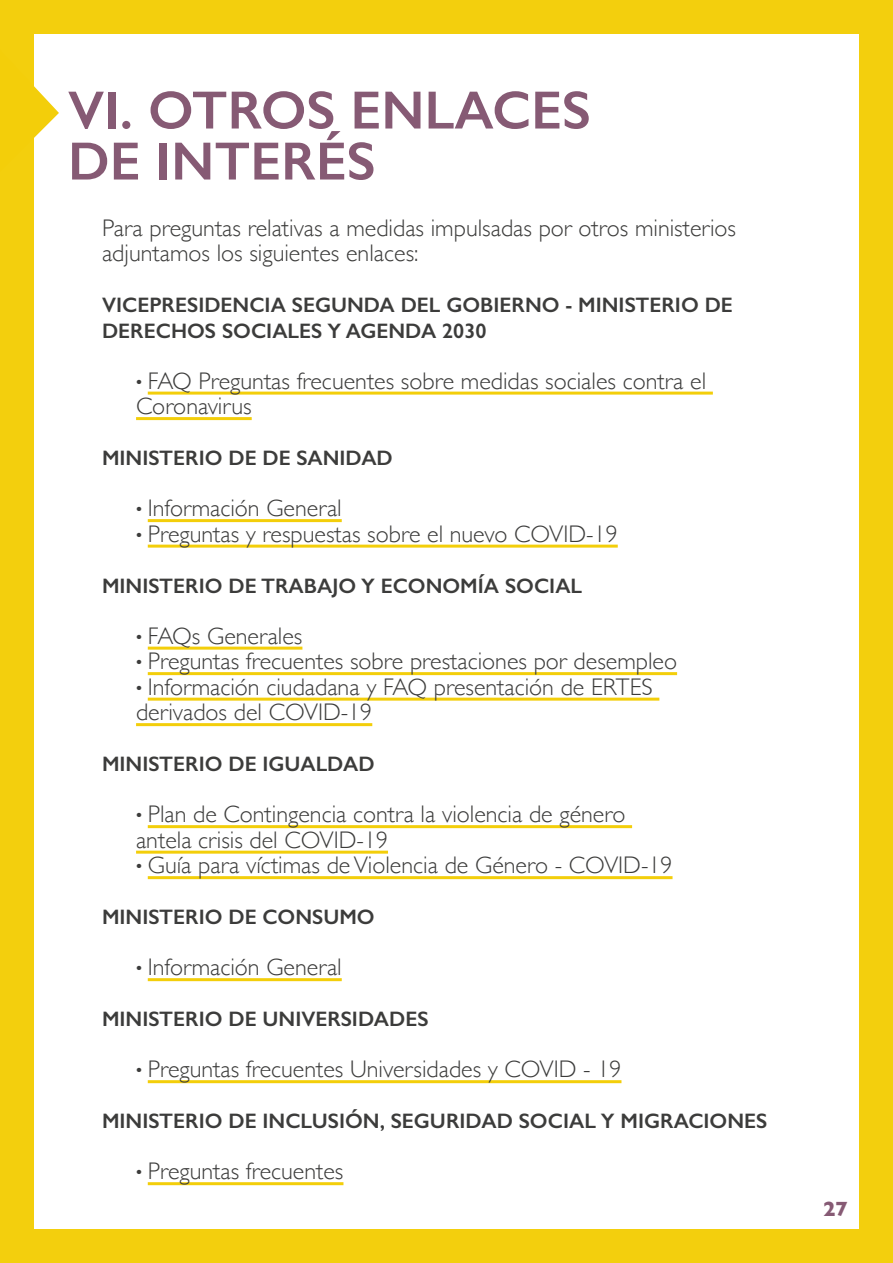
<style>
.page{position:relative;width:893px;height:1263px;background:#f3cf0d}
.page>*{position:absolute;margin:0;border:0;box-sizing:border-box;transform-origin:0 0}
.Titulo_Grande{font:600 54px "Gill Sans";color:#865a74}
.t1{font:300 24px/25.5px "Gill Sans";color:#3c3c3b}
.TITULO_SECCION{font:600 21px/25.5px "Gill Sans";color:#3c3c3b}
.t2{font:700 21px "Gill Sans";color:#865a74}
.s1{font-weight:700;font-size:21px}
</style>
<div class="page">
<div style="left:34px;top:34px;width:825px;height:1195px;background:#fff"></div>
<hr style="left:148px;top:392px;width:565px;height:3px;background:#f3ce0a">
<hr style="left:136px;top:417px;width:116px;height:3px;background:#f3ce0a">
<hr style="left:148px;top:519px;width:194px;height:3px;background:#f3ce0a">
<hr style="left:148px;top:545px;width:470px;height:3px;background:#f3ce0a">
<hr style="left:148px;top:647px;width:154px;height:3px;background:#f3ce0a">
<hr style="left:148px;top:672px;width:529px;height:3px;background:#f3ce0a">
<hr style="left:148px;top:698px;width:511px;height:3px;background:#f3ce0a">
<hr style="left:136px;top:723px;width:236px;height:3px;background:#f3ce0a">
<hr style="left:148px;top:825px;width:484px;height:3px;background:#f3ce0a">
<hr style="left:136px;top:851px;width:252px;height:3px;background:#f3ce0a">
<hr style="left:148px;top:876px;width:524px;height:3px;background:#f3ce0a">
<hr style="left:148px;top:978px;width:194px;height:3px;background:#f3ce0a">
<hr style="left:148px;top:1080px;width:473px;height:3px;background:#f3ce0a">
<hr style="left:148px;top:1182px;width:195px;height:3px;background:#f3ce0a">
<svg style="left:34px;top:86px;width:25px;height:52px"></svg>
<p class="Titulo_Grande" style="left:68px;top:78px;width:524px">VI. OTROS ENLACES</p>
<p class="Titulo_Grande" style="left:68px;top:129px;width:309px">DE INTERÉS</p>
<p class="t1" style="left:102px;top:214px;width:635px">Para preguntas relativas a medidas impulsadas por otros ministerios</p>
<p class="t1" style="left:102px;top:239px;width:318px">adjuntamos los siguientes enlaces:</p>
<p class="TITULO_SECCION" style="left:102px;top:292px;width:632px">VICEPRESIDENCIA SEGUNDA DEL GOBIERNO - MINISTERIO DE<br>DERECHOS SOCIALES Y AGENDA 2030</p>
<p class="t1" style="left:136px;top:367px;width:572px"><span class="s1">·</span> FAQ Preguntas frecuentes sobre medidas sociales contra el<br>Coronavirus</p>
<p class="TITULO_SECCION" style="left:102px;top:445px;width:292px">MINISTERIO DE DE SANIDAD</p>
<p class="t1" style="left:136px;top:494px;width:207px"><span class="s1">·</span> Información General</p>
<p class="t1" style="left:136px;top:520px;width:483px"><span class="s1">·</span> Preguntas y respuestas sobre el nuevo COVID-19</p>
<p class="TITULO_SECCION" style="left:102px;top:573px;width:482px">MINISTERIO DE TRABAJO Y ECONOMÍA SOCIAL</p>
<p class="t1" style="left:136px;top:622px;width:168px"><span class="s1">·</span> FAQs Generales</p>
<p class="t1" style="left:136px;top:647px;width:543px"><span class="s1">·</span> Preguntas frecuentes sobre prestaciones por desempleo</p>
<p class="t1" style="left:136px;top:673px;width:518px"><span class="s1">·</span> Información ciudadana y FAQ presentación de ERTES</p>
<p class="t1" style="left:136px;top:698px;width:238px">derivados del COVID-19</p>
<p class="TITULO_SECCION" style="left:102px;top:751px;width:274px">MINISTERIO DE IGUALDAD</p>
<p class="t1" style="left:136px;top:800px;width:491px"><span class="s1">·</span> Plan de Contingencia contra la violencia de género</p>
<p class="t1" style="left:136px;top:826px;width:253px">antela crisis del COVID-19</p>
<p class="t1" style="left:136px;top:851px;width:538px"><span class="s1">·</span> Guía para víctimas de Violencia de Género - COVID-19</p>
<p class="TITULO_SECCION" style="left:102px;top:904px;width:274px">MINISTERIO DE CONSUMO</p>
<p class="t1" style="left:136px;top:953px;width:207px"><span class="s1">·</span> Información General</p>
<p class="TITULO_SECCION" style="left:102px;top:1006px;width:328px">MINISTERIO DE UNIVERSIDADES</p>
<p class="t1" style="left:136px;top:1055px;width:487px"><span class="s1">·</span> Preguntas frecuentes Universidades y COVID - 19</p>
<p class="TITULO_SECCION" style="left:102px;top:1108px;width:667px">MINISTERIO DE INCLUSIÓN, SEGURIDAD SOCIAL Y MIGRACIONES</p>
<p class="t1" style="left:136px;top:1157px;width:209px"><span class="s1">·</span> Preguntas frecuentes</p>
<p class="t2" style="left:823px;top:1192px;width:26px">27</p>
</div>
